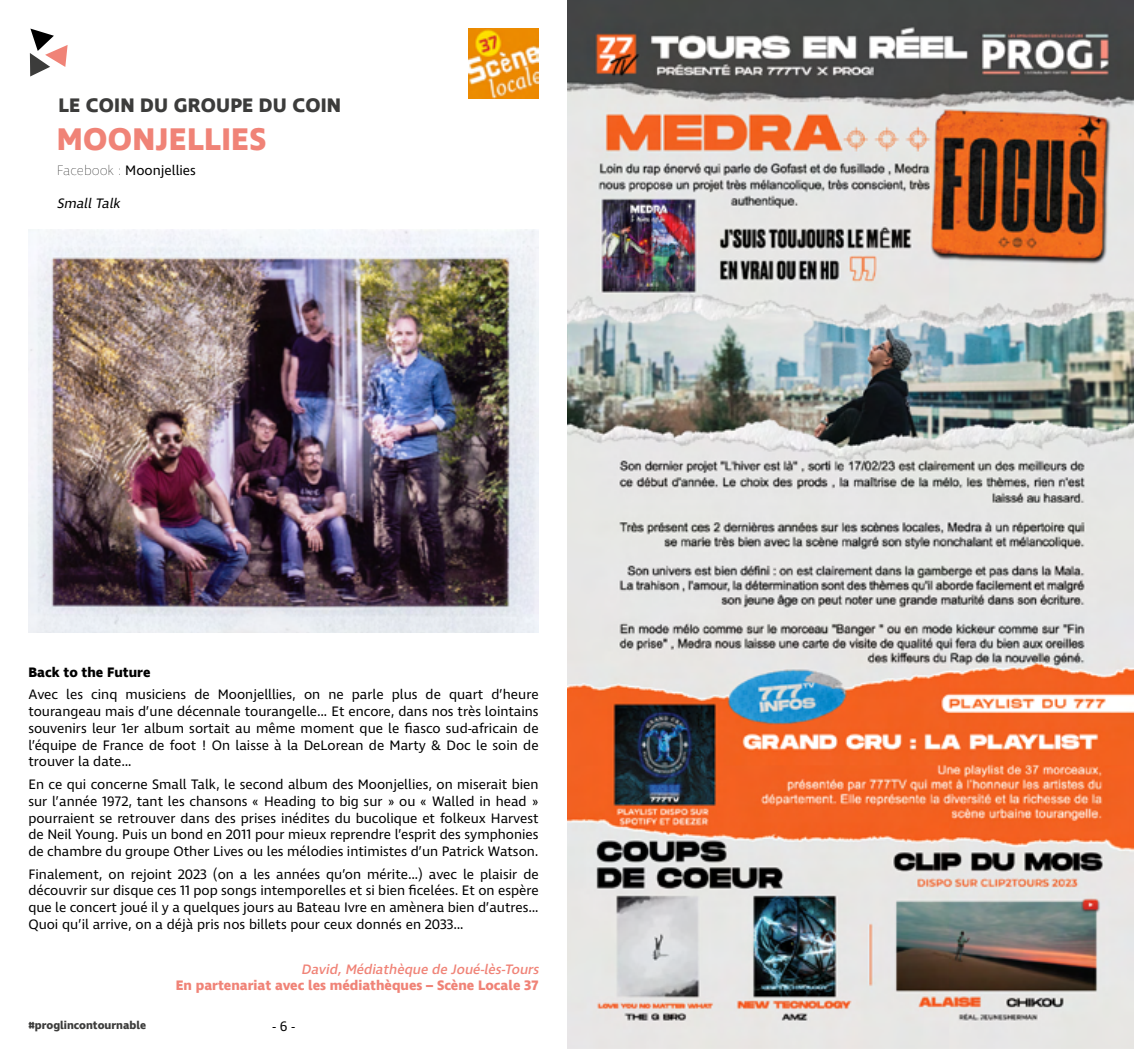
<style>
.page{position:relative;width:1134px;height:1049px;background:#fff}
.page>*{position:absolute;margin:0;border:0;box-sizing:border-box;transform-origin:0 0}
.t1{font:700 32px "Ingra";letter-spacing:.01em;color:#f08377}
.t2{font:700 20px "Ingra";letter-spacing:.01em;color:#3c3c3b}
.t3{font:14px/16.8px "Ingra";color:#000;text-align:justify}
.t4{font:700 14px "Ingra";color:#f08377}
.t5{font:italic 500 14px "Ingra";color:#f08377}
.t6{font:700 14px "Ingra";color:#000}
.t7{font:italic 14px "Ingra";color:#000}
.t8{font:700 11.4px "Ingra";color:#3c3c3b}
.s1{font-weight:100}
</style>
<div class="page">
<img style="left:28px;top:230px;width:511px;height:403px">
<svg style="left:30px;top:29px;width:38px;height:47px"></svg>
<img style="left:468px;top:29px;width:71px;height:70px">
<img style="left:567px;top:0;width:567px;height:1049px">
<h2 class="t2" style="left:58px;top:93px;width:284px">LE COIN DU GROUPE DU COIN</h2>
<h1 class="t1" style="left:57px;top:119px;width:211px">MOONJELLIES</h1>
<p class="t3" style="left:57px;top:162px;width:141px"><span class="s1">Facebook :</span> Moonjellies</p>
<p class="t7" style="left:57px;top:195px;width:68px">SmallTalk</p>
<p class="t6" style="left:28px;top:663px;width:124px">Back to the Future</p>
<p class="t3" style="left:28px;top:687px;width:512px">Avec les cinq musiciens de Moonjelllies, on ne parle plus de quart d’heure tourangeau mais d’une décennale tourangelle… Et encore, dans nos très lointains souvenirs leur 1er album sortait au même moment que le fiasco sud-africain de l’équipe de France de foot ! On laisse à la DeLorean de Marty &amp; Doc le soin de trouver la date…</p>
<p class="t3" style="left:28px;top:776px;width:512px">En ce qui concerne Small Talk, le second album des Moonjellies, on miserait bien sur l’année 1972, tant les chansons « Heading to big sur » ou « Walled in head » pourraient se retrouver dans des prises inédites du bucolique et folkeux Harvest de Neil Young. Puis un bond en 2011 pour mieux reprendre l’esprit des symphonies de chambre du groupe Other Lives ou les mélodies intimistes d’un Patrick Watson.</p>
<p class="t3" style="left:28px;top:866px;width:512px">Finalement, on rejoint 2023 (on a les années qu’on mérite…) avec le plaisir de découvrir sur disque ces 11 pop songs intemporelles et si bien ficelées. Et on espère que le concert joué il y a quelques jours au Bateau Ivre en amènera bien d’autres… Quoi qu’il arrive, on a déjà pris nos billets pour ceux donnés en 2033…</p>
<p class="t5" style="left:301px;top:960px;width:242px">David,Médiathèque de Joué-lès-Tours</p>
<p class="t4" style="left:176px;top:976px;width:364px">En partenariat avec les médiathèques – Scène Locale 37</p>
<p class="t8" style="left:28px;top:1018px;width:119px">#proglincontournable</p>
<p class="t3" style="left:272px;top:1019px;width:24px">- 6 -</p>
</div>
